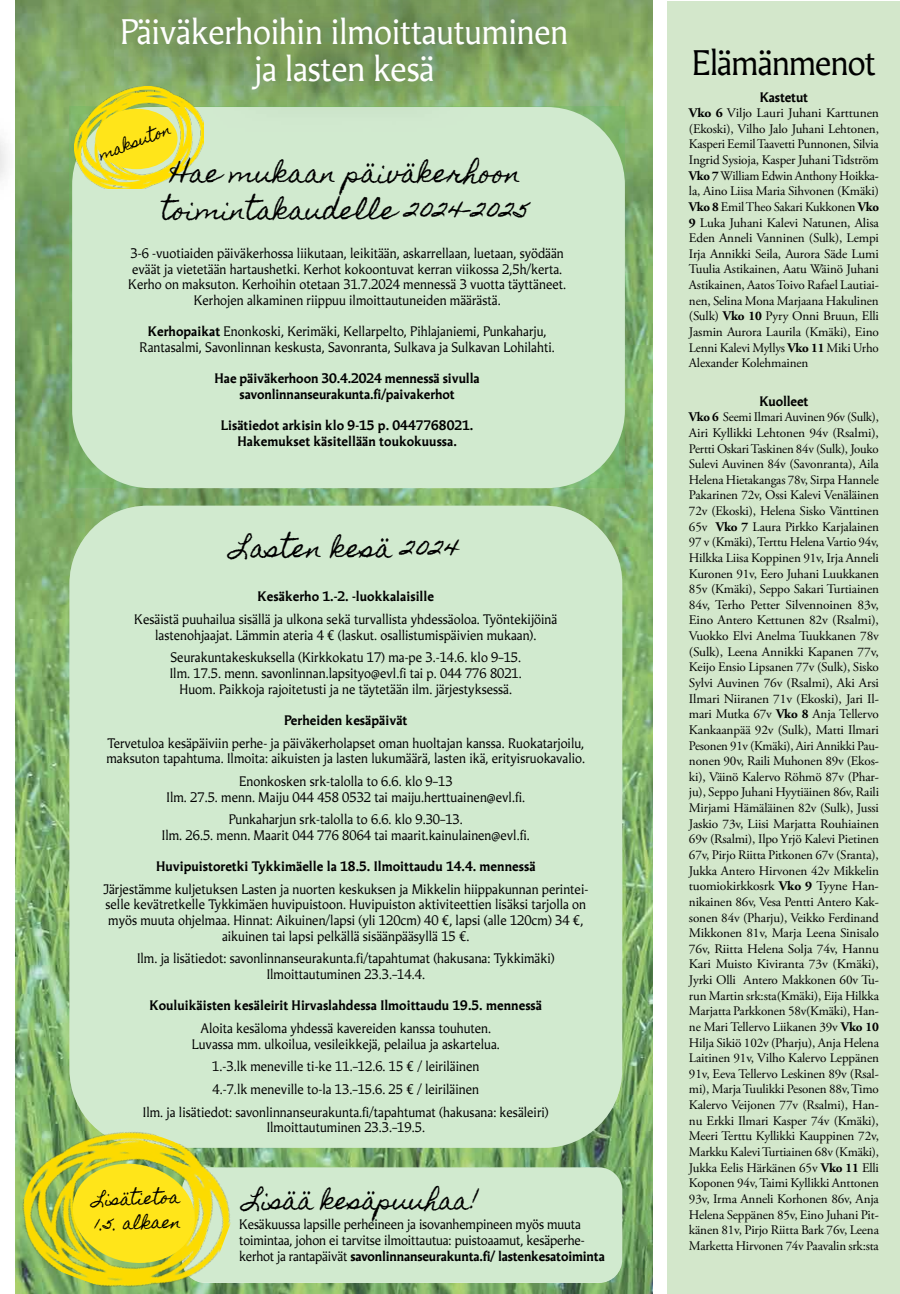
<style>
.page{position:relative;width:900px;height:1294px;background:#fff}
.page>*{position:absolute;margin:0;border:0;box-sizing:border-box;transform-origin:0 0}
.t1{font:33.75px/37.5px "Martti";letter-spacing:-.01em;color:#fff;text-align:center}
.t2{font:33.75px "Martti";letter-spacing:-.025em;color:#000}
.t3{font:25px/37.5px "Homemade Apple";color:#000;text-align:center}
.t4{font:23.75px "Homemade Apple";letter-spacing:-.02em;color:#000}
.t5{font:16.5px/24.8px "Homemade Apple";color:#000}
.t6{font:15px "Homemade Apple";color:#000}
.t7{font:13.12px/15.6px "Adobe Garamond Pro";letter-spacing:-.015em;color:#000;text-align:justify}
.t8{font:13.12px/15.6px "Martti";color:#000;text-align:center}
.t9{font:700 13.12px/15.6px "Martti";color:#000;text-align:center}
.s1{font-weight:700}
</style>
<div class="page">
<hr style="left:0;top:1191px;width:1px;height:102px;background:#6db052">
<div style="left:668px;top:1px;width:232px;height:1292px;background:#d3e7cb"></div>
<img style="left:15px;top:1px;width:638px;height:1292px">
<div style="left:74px;top:0;width:539px;height:133px;background:#000;opacity:.75"></div>
<div style="left:69px;top:505px;width:553px;height:642px;background:#d1eacf;border-radius:78px"></div>
<div style="left:69px;top:106px;width:556px;height:381px;background:#d1eacf"></div>
<img style="left:75px;top:86px;width:128px;height:103px">
<div style="left:95px;top:109px;width:83px;height:60px;background:#ffe51a;border-radius:50%"></div>
<div style="left:182px;top:1167px;width:440px;height:115px;background:#d1eacf;border-radius:23px"></div>
<img style="left:15px;top:1099px;width:235px;height:194px">
<svg style="left:68px;top:1158px;width:132px;height:110px;background:#ecdb22"></svg>
<h1 class="t1" style="left:120px;top:13px;width:450px">Päiväkerhoihin ilmoittautuminen ja lasten kesä</h1>
<p class="t6" style="left:97px;top:146px;width:77px;rotate:-20deg">maksuton</p>
<h2 class="t3" style="left:162px;top:154px;width:370px">Hae mukaan päiväkerhoon toimintakaudelle 2024-2025</h2>
<p class="t8" style="left:128px;top:245px;width:439px">3-6 -vuotiaiden päiväkerhossa liikutaan, leikitään, askarrellaan, luetaan, syödään eväät ja vietetään hartaushetki. Kerhot kokoontuvat kerran viikossa 2,5h/kerta.<br>Kerho on maksuton. Kerhoihin otetaan 31.7.2024 mennessä 3 vuotta täyttäneet.<br>Kerhojen alkaminen riippuu ilmoittautuneiden määrästä.</p>
<p class="t8" style="left:140px;top:323px;width:417px"><span class="s1">Kerhopaikat</span> Enonkoski, Kerimäki, Kellarpelto, Pihlajaniemi, Punkaharju,<br>Rantasalmi, Savonlinnan keskusta, Savonranta, Sulkava ja Sulkavan Lohilahti.</p>
<p class="t9" style="left:215px;top:370px;width:267px">Hae päiväkerhoon 30.4.2024 mennessä sivulla savonlinnanseurakunta.fi/paivakerhot</p>
<p class="t9" style="left:221px;top:417px;width:254px">Lisätiedot arkisin klo 9-15 p. 0447768021.<br>Hakemukset käsitellään toukokuussa.</p>
<h2 class="t3" style="left:232px;top:529px;width:229px">Lasten kesä 2024</h2>
<p class="t9" style="left:258px;top:588px;width:178px">Kesäkerho 1.-2. -luokkalaisille</p>
<p class="t8" style="left:134px;top:611px;width:425px">Kesäistä puuhailua sisällä ja ulkona sekä turvallista yhdessäoloa. Työntekijöinä lastenohjaajat. Lämmin ateria 4 € (laskut. osallistumispäivien mukaan).</p>
<p class="t8" style="left:170px;top:649px;width:354px">Seurakuntakeskuksella (Kirkkokatu 17) ma-pe 3.-14.6. klo 9–15.<br>Ilm. 17.5. menn. savonlinnan.lapsityo@evl.fi tai p. 044 776 8021.<br>Huom. Paikkoja rajoitetusti ja ne täytetään ilm. järjestyksessä.</p>
<p class="t9" style="left:284px;top:712px;width:125px">Perheiden kesäpäivät</p>
<p class="t8" style="left:106px;top:735px;width:480px;text-align:left">Tervetuloa kesäpäiviin perhe- ja päiväkerholapset oman huoltajan kanssa. Ruokatarjoilu, maksuton tapahtuma. Ilmoita: aikuisten ja lasten lukumäärä, lasten ikä, erityisruokavalio.</p>
<p class="t8" style="left:167px;top:773px;width:360px">Enonkosken srk-talolla to 6.6. klo 9–13<br>Ilm. 27.5. menn. Maiju 044 458 0532 tai maiju.herttuainen@evl.fi.</p>
<p class="t8" style="left:162px;top:811px;width:369px">Punkaharjun srk-talolla to 6.6. klo 9.30–13.<br>Ilm. 26.5. menn. Maarit 044 776 8064 tai maarit.kainulainen@evl.fi.</p>
<p class="t9" style="left:156px;top:858px;width:381px">Huvipuistoretki Tykkimäelle la 18.5. Ilmoittaudu 14.4. mennessä</p>
<p class="t8" style="left:103px;top:881px;width:487px">Järjestämme kuljetuksen Lasten ja nuorten keskuksen ja Mikkelin hiippakunnan perintei&shy;selle kevätretkelle Tykkimäen huvipuistoon. Huvipuiston aktiviteettien lisäksi tarjolla on myös muuta ohjelmaa. Hinnat: Aikuinen/lapsi (yli 120cm) 40 €, lapsi (alle 120cm) 34 €, aikuinen tai lapsi pelkällä sisäänpääsyllä 15 €.</p>
<p class="t8" style="left:137px;top:950px;width:419px">Ilm. ja lisätiedot: savonlinnanseurakunta.fi/tapahtumat (hakusana: Tykkimäki)<br>Ilmoittautuminen 23.3.–14.4.</p>
<p class="t9" style="left:150px;top:997px;width:394px">Kouluikäisten kesäleirit Hirvaslahdessa Ilmoittaudu 19.5. mennessä</p>
<p class="t8" style="left:192px;top:1020px;width:310px">Aloita kesäloma yhdessä kavereiden kanssa touhuten.<br>Luvassa mm. ulkoilua, vesileikkejä, pelailua ja askartelua.</p>
<p class="t8" style="left:143px;top:1055px;width:407px;line-height:22.8px">1.-3.lk meneville ti-ke 11.–12.6. 15 € / leiriläinen<br>4.-7.lk meneville to-la 13.–15.6. 25 € / leiriläinen<br>Ilm. ja lisätiedot: savonlinnanseurakunta.fi/tapahtumat (hakusana: kesäleiri)</p>
<p class="t8" style="left:267px;top:1119px;width:160px">Ilmoittautuminen 23.3.–19.5.</p>
<p class="t5" style="left:93px;top:1187px;width:89px;rotate:-2deg">Lisätietoa<br>1.5. alkaen</p>
<h3 class="t4" style="left:245px;top:1186px;width:236px">Lisää kesäpuuhaa!</h3>
<p class="t8" style="left:239px;top:1216px;width:367px;text-align:left">Kesäkuussa lapsille perheineen ja isovanhempineen myös muuta toimintaa, johon ei tarvitse ilmoittautua: puistoaamut, kesäperhe&shy;kerhot ja rantapäivät <span class="s1">savonlinnanseurakunta.fi/ lastenkesatoiminta</span></p>
<h1 class="t2" style="left:692px;top:42px;width:186px">Elämänmenot</h1>
<p class="t9" style="left:760px;top:89px;width:50px">Kastetut</p>
<p class="t7" style="left:689px;top:106px;width:192px"><span class="s1">Vko 6</span> Viljo Lauri Juhani Karttunen (Ekoski), Vilho Jalo Juhani Lehtonen, Kasperi Eemil Taavetti Punnonen, Silvia Ingrid Sysioja, Kasper Juhani Tidström <span class="s1">Vko 7</span> William Edwin Anthony Hoikka&shy;la, Aino Liisa Maria Sihvonen (Kmäki)<br><span class="s1">Vko 8</span> Emil Theo Sakari Kukkonen <span class="s1">Vko 9</span> Luka Juhani Kalevi Natunen, Alisa Eden Anneli Vanninen (Sulk), Lempi Irja Annikki Seila, Aurora Säde Lumi Tuulia Astikainen, Aatu Wäinö Juhani Astikainen, Aatos Toivo Rafael Lautiai&shy;nen, Selina Mona Marjaana Hakulinen (Sulk) <span class="s1">Vko 10</span> Pyry Onni Bruun, Elli Jasmin Aurora Laurila (Kmäki), Eino Lenni Kalevi Myllys <span class="s1">Vko 11</span> Miki Urho Alexander Kolehmainen</p>
<p class="t9" style="left:759px;top:392px;width:51px">Kuolleet</p>
<p class="t7" style="left:689px;top:410px;width:192px"><span class="s1">Vko 6</span> Seemi Ilmari Auvinen 96v (Sulk), Airi Kyllikki Lehtonen 94v (Rsalmi), Pertti Oskari Taskinen 84v (Sulk), Jouko Sulevi Auvinen 84v (Savonranta), Aila Helena Hietakangas 78v, Sirpa Hannele Pakarinen 72v, Ossi Kalevi Venäläinen 72v (Ekoski), Helena Sisko Vänttinen 65v <span class="s1">Vko 7</span> Laura Pirkko Karjalainen 97 v (Kmäki), Terttu Helena Vartio 94v, Hilkka Liisa Koppinen 91v, Irja Anneli Kuronen 91v, Eero Juhani Luukkanen 85v (Kmäki), Seppo Sakari Turtiainen 84v, Terho Petter Silvennoinen 83v, Eino Antero Kettunen 82v (Rsalmi), Vuokko Elvi Anelma Tuukkanen 78v (Sulk), Leena Annikki Kapanen 77v, Keijo Ensio Lipsanen 77v (Sulk), Sisko Sylvi Auvinen 76v (Rsalmi), Aki Arsi Ilmari Niiranen 71v (Ekoski), Jari Il&shy;mari Mutka 67v <span class="s1">Vko 8</span> Anja Tellervo Kankaanpää 92v (Sulk), Matti Ilmari Pesonen 91v (Kmäki), Airi Annikki Pau&shy;nonen 90v, Raili Muhonen 89v (Ekos&shy;ki), Väinö Kalervo Röhmö 87v (Phar&shy;ju), Seppo Juhani Hyytiäinen 86v, Raili Mirjami Hämäläinen 82v (Sulk), Jussi Jaskio 73v, Liisi Marjatta Rouhiainen 69v (Rsalmi), Ilpo Yrjö Kalevi Pietinen 67v, Pirjo Riitta Pitkonen 67v (Sranta), Jukka Antero Hirvonen 42v Mikkelin tuomiokirkkosrk <span class="s1">Vko 9</span> Tyyne Han&shy;nikainen 86v, Vesa Pentti Antero Kak&shy;sonen 84v (Pharju), Veikko Ferdinand Mikkonen 81v, Marja Leena Sinisalo 76v, Riitta Helena Solja 74v, Hannu Kari Muisto Kiviranta 73v (Kmäki), Jyrki Olli Antero Makkonen 60v Tu&shy;run Martin srk:sta(Kmäki), Eija Hilkka Marjatta Parkkonen 58v(Kmäki), Han&shy;ne Mari Tellervo Liikanen 39v <span class="s1">Vko 10<br></span>Hilja Sikiö 102v (Pharju), Anja Helena Laitinen 91v, Vilho Kalervo Leppänen 91v, Eeva Tellervo Leskinen 89v (Rsal&shy;mi), Marja Tuulikki Pesonen 88v, Timo Kalervo Veijonen 77v (Rsalmi), Han&shy;nu Erkki Ilmari Kasper 74v (Kmäki), Meeri Terttu Kyllikki Kauppinen 72v, Markku Kalevi Turtiainen 68v (Kmäki), Jukka Eelis Härkänen 65v <span class="s1">Vko 11</span> Elli Koponen 94v, Taimi Kyllikki Anttonen 93v, Irma Anneli Korhonen 86v, Anja Helena Seppänen 85v, Eino Juhani Pit&shy;känen 81v, Pirjo Riitta Bark 76v, Leena Marketta Hirvonen 74v Paavalin srk:sta</p>
</div>
